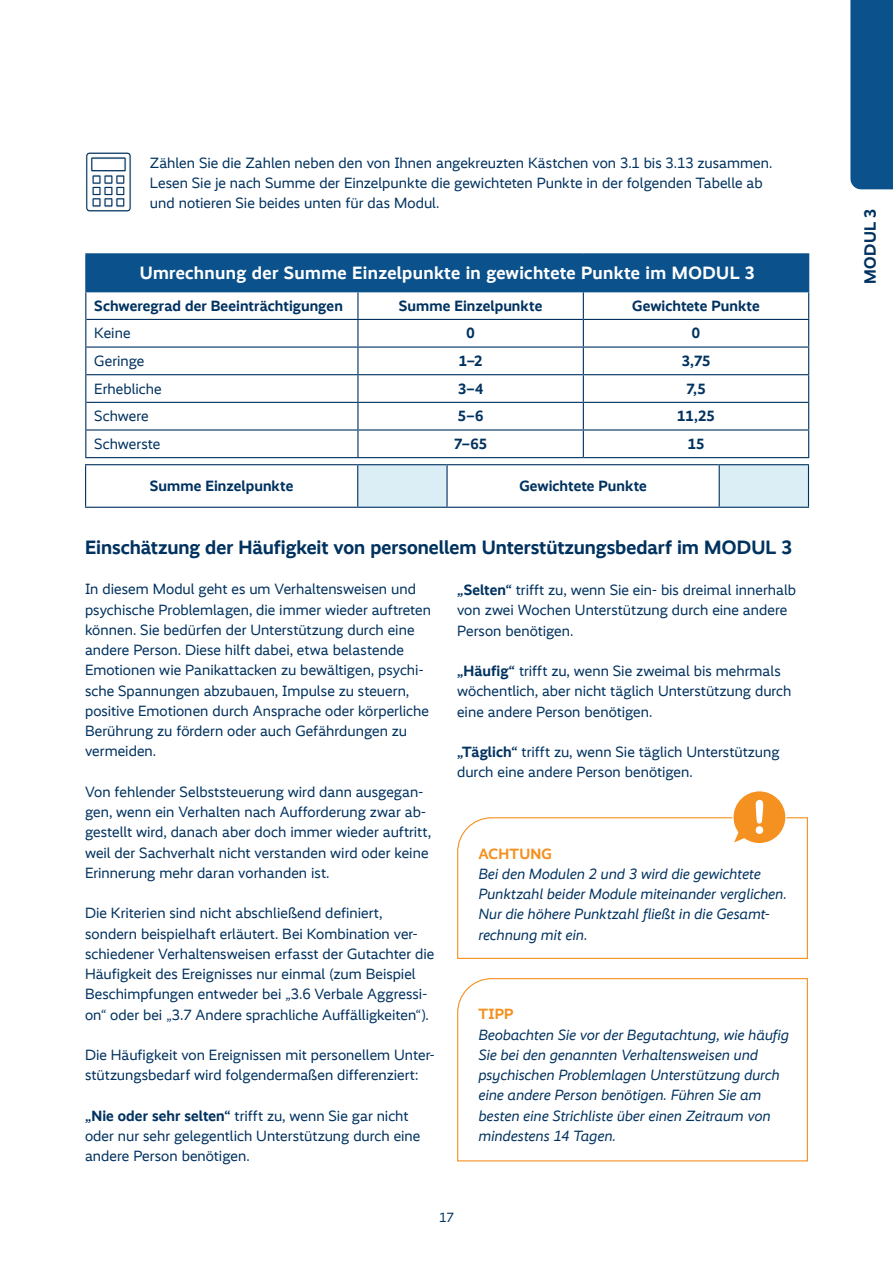
<style>
.page{position:relative;width:893px;height:1263px;background:#fff}
.page>*{position:absolute;margin:0;border:0;box-sizing:border-box;transform-origin:0 0}
.t1{font:700 19.5px "Vd K Realist";letter-spacing:-.005em;color:#003260}
.Tabellen___kasten_header_15pt{font:700 18px "Vd K Realist";letter-spacing:.02em;color:#fff}
.Tabellen___kasten_header_15pt-2{font:700 16.5px "Vd K Realist";letter-spacing:.015em;color:#003260}
.normaler_fließtext{font:15px/20.2px "Vd K Realist";color:#003260}
.t2{font:italic 15px/20.2px "Vd K Realist";color:#003260}
.tabellen_thema_head_12_pt{font:700 15px "Vd K Realist";letter-spacing:.005em;color:#003260}
.tabellen_fließtext{font:15px "Vd K Realist";color:#003260}
.tabellen_fließtext-2{font:700 15px "Vd K Realist";color:#003260}
.t3{font:700 15px "Vd K Realist";letter-spacing:.02em;color:#f49121}
.t4{font:13.5px "Vd K Realist";color:#003260}
.s1{font-weight:700}
</style>
<div class="page">
<div style="left:850px;top:0;width:43px;height:189px;background:#0b518b"></div>
<div style="left:86px;top:254px;width:723px;height:38px;background:#0b518b"></div>
<hr style="left:357px;top:292px;width:2px;height:27px;background:#003260">
<svg style="left:85px;top:292px;width:1px;height:165px"></svg>
<hr style="left:86px;top:319px;width:272px;height:1px;background:#003260">
<hr style="left:358px;top:319px;width:225px;height:1px;background:#003260">
<hr style="left:357px;top:320px;width:2px;height:26px;background:#003260">
<hr style="left:583px;top:319px;width:226px;height:1px;background:#003260">
<hr style="left:86px;top:346px;width:272px;height:2px;background:#003260">
<hr style="left:358px;top:346px;width:225px;height:2px;background:#003260">
<hr style="left:357px;top:348px;width:2px;height:26px;background:#003260">
<hr style="left:583px;top:346px;width:226px;height:2px;background:#003260">
<hr style="left:86px;top:374px;width:272px;height:1px;background:#003260">
<hr style="left:358px;top:374px;width:225px;height:1px;background:#003260">
<hr style="left:357px;top:375px;width:2px;height:27px;background:#003260">
<hr style="left:583px;top:374px;width:226px;height:1px;background:#003260">
<hr style="left:86px;top:402px;width:272px;height:1px;background:#003260">
<hr style="left:358px;top:402px;width:225px;height:1px;background:#003260">
<hr style="left:357px;top:403px;width:2px;height:26px;background:#003260">
<hr style="left:583px;top:402px;width:226px;height:1px;background:#003260">
<hr style="left:86px;top:429px;width:272px;height:2px;background:#003260">
<hr style="left:358px;top:429px;width:225px;height:2px;background:#003260">
<hr style="left:357px;top:431px;width:2px;height:26px;background:#003260">
<hr style="left:583px;top:429px;width:226px;height:2px;background:#003260">
<svg style="left:583px;top:292px;width:1px;height:165px"></svg>
<svg style="left:808px;top:292px;width:1px;height:165px"></svg>
<hr style="left:85px;top:457px;width:273px;height:1px;background:#003260">
<hr style="left:358px;top:457px;width:225px;height:1px;background:#003260">
<hr style="left:583px;top:457px;width:226px;height:1px;background:#003260">
<hr style="left:85px;top:253px;width:273px;height:1px;background:#0b518b">
<hr style="left:85px;top:254px;width:1px;height:37px;background:#0b518b">
<hr style="left:358px;top:253px;width:225px;height:1px;background:#0b518b">
<hr style="left:583px;top:253px;width:226px;height:1px;background:#0b518b">
<hr style="left:85px;top:291px;width:273px;height:1px;background:#0b518b">
<svg style="left:86px;top:152px;width:46px;height:60px"></svg>
<svg style="left:358px;top:465px;width:450px;height:42px"></svg>
<hr style="left:85px;top:464px;width:272px;height:1px;background:#003260">
<hr style="left:85px;top:465px;width:1px;height:42px;background:#003260">
<hr style="left:446px;top:464px;width:273px;height:1px;background:#003260">
<hr style="left:446px;top:465px;width:2px;height:42px;background:#003260">
<hr style="left:357px;top:464px;width:89px;height:1px;background:#003260">
<hr style="left:357px;top:465px;width:1px;height:42px;background:#003260">
<hr style="left:719px;top:464px;width:90px;height:1px;background:#003260">
<hr style="left:719px;top:465px;width:1px;height:42px;background:#003260">
<hr style="left:808px;top:465px;width:1px;height:42px;background:#003260">
<hr style="left:85px;top:507px;width:273px;height:1px;background:#003260">
<hr style="left:358px;top:507px;width:89px;height:1px;background:#003260">
<hr style="left:447px;top:507px;width:272px;height:1px;background:#003260">
<hr style="left:719px;top:507px;width:90px;height:1px;background:#003260">
<svg style="left:457px;top:978px;width:351px;height:184px"></svg>
<svg style="left:457px;top:817px;width:351px;height:142px"></svg>
<svg style="left:731px;top:791px;width:56px;height:55px"></svg>
<p class="normaler_fließtext" style="left:150px;top:152px;width:624px">Zählen Sie die Zahlen neben den von Ihnen angekreuzten Kästchen von 3.1 bis 3.13 zusammen.<br>Lesen Sie je nach Summe der Einzelpunkte die gewichteten Punkte in der folgenden Tabelle ab und notieren Sie beides unten für das Modul.</p>
<p class="Tabellen___kasten_header_15pt" style="left:140px;top:262px;width:616px">Umrechnung der Summe Einzelpunkte in gewichtete Punkte im MODUL 3</p>
<p class="tabellen_thema_head_12_pt" style="left:94px;top:297px;width:250px">Schweregrad der Beeinträchtigungen</p>
<p class="tabellen_thema_head_12_pt" style="left:399px;top:297px;width:145px">Summe Einzelpunkte</p>
<p class="tabellen_thema_head_12_pt" style="left:632px;top:297px;width:129px">Gewichtete Punkte</p>
<p class="tabellen_fließtext" style="left:94px;top:325px;width:38px">Keine</p>
<p class="tabellen_fließtext-2" style="left:467px;top:324px;width:10px">0</p>
<p class="tabellen_fließtext-2" style="left:692px;top:324px;width:10px">0</p>
<p class="tabellen_fließtext" style="left:94px;top:352px;width:52px">Geringe</p>
<p class="tabellen_fließtext-2" style="left:459px;top:352px;width:25px">1–2</p>
<p class="tabellen_fließtext-2" style="left:682px;top:352px;width:30px">3,75</p>
<p class="tabellen_fließtext" style="left:94px;top:380px;width:69px">Erhebliche</p>
<p class="tabellen_fließtext-2" style="left:458px;top:380px;width:27px">3–4</p>
<p class="tabellen_fließtext-2" style="left:686px;top:380px;width:21px">7,5</p>
<p class="tabellen_fließtext" style="left:94px;top:408px;width:56px">Schwere</p>
<p class="tabellen_fließtext-2" style="left:458px;top:407px;width:27px">5–6</p>
<p class="tabellen_fließtext-2" style="left:677px;top:407px;width:39px">11,25</p>
<p class="tabellen_fließtext" style="left:94px;top:435px;width:68px">Schwerste</p>
<p class="tabellen_fließtext-2" style="left:454px;top:435px;width:34px">7–65</p>
<p class="tabellen_fließtext-2" style="left:688px;top:435px;width:18px">15</p>
<p class="tabellen_thema_head_12_pt" style="left:150px;top:477px;width:145px">Summe Einzelpunkte</p>
<p class="tabellen_thema_head_12_pt" style="left:519px;top:477px;width:129px">Gewichtete Punkte</p>
<p class="t1" style="left:85px;top:536px;width:709px">Einschätzung der Häufigkeit von personellem Unterstützungsbedarf im MODUL 3</p>
<p class="normaler_fließtext" style="left:85px;top:579px;width:348px">In diesem Modul geht es um Verhaltensweisen und psychische Problemlagen, die immer wieder auftreten können. Sie bedürfen der Unterstützung durch eine andere Person. Diese hilft dabei, etwa belastende Emotionen wie Panikattacken zu bewältigen, psychi&shy;sche Spannungen abzubauen, Impulse zu steuern, positive Emotionen durch Ansprache oder körperliche Berührung zu fördern oder auch Gefährdungen zu vermeiden.</p>
<p class="normaler_fließtext" style="left:85px;top:782px;width:348px">Von fehlender Selbststeuerung wird dann ausgegan&shy;gen, wenn ein Verhalten nach Aufforderung zwar ab&shy;gestellt wird, danach aber doch immer wieder auftritt, weil der Sachverhalt nicht verstanden wird oder keine Erinnerung mehr daran vorhanden ist.</p>
<p class="normaler_fließtext" style="left:85px;top:903px;width:351px">Die Kriterien sind nicht abschließend definiert, sondern beispielhaft erläutert. Bei Kombination ver&shy;schiedener Verhaltensweisen erfasst der Gutachter die Häufigkeit des Ereignisses nur einmal (zum Beispiel Beschimpfungen entweder bei „3.6 Verbale Aggressi&shy;on“ oder bei „3.7 Andere sprachliche Auffälligkeiten“).</p>
<p class="normaler_fließtext" style="left:85px;top:1045px;width:351px">Die Häufigkeit von Ereignissen mit personellem Unter&shy;stützungsbedarf wird folgendermaßen differenziert:</p>
<p class="normaler_fließtext" style="left:85px;top:1106px;width:337px"><span class="s1">„Nie oder sehr selten“</span> trifft zu, wenn Sie gar nicht oder nur sehr gelegentlich Unterstützung durch eine andere Person benötigen.</p>
<p class="normaler_fließtext" style="left:457px;top:580px;width:340px"><span class="s1">„Selten“</span> trifft zu, wenn Sie ein- bis dreimal innerhalb von zwei Wochen Unterstützung durch eine andere<br>Person benötigen.</p>
<p class="normaler_fließtext" style="left:457px;top:661px;width:325px"><span class="s1">„Häufig“</span> trifft zu, wenn Sie zweimal bis mehrmals</p>
<p class="normaler_fließtext" style="left:457px;top:681px;width:336px">wöchentlich, aber nicht täglich Unterstützung durch eine andere Person benötigen.</p>
<p class="normaler_fließtext" style="left:457px;top:742px;width:324px"><span class="s1">„Täglich“</span> trifft zu, wenn Sie täglich Unterstützung durch eine andere Person benötigen.</p>
<p class="t3" style="left:478px;top:845px;width:75px">ACHTUNG</p>
<p class="t2" style="left:478px;top:864px;width:310px">Bei den Modulen 2 und 3 wird die gewichtete<br>Punktzahl beider Module miteinander verglichen.<br>Nur die höhere Punktzahl fließt in die Gesamt-</p>
<p class="t2" style="left:478px;top:924px;width:110px">rechnung mit ein.</p>
<p class="t3" style="left:478px;top:1005px;width:37px">TIPP</p>
<p class="t2" style="left:478px;top:1024px;width:312px">Beobachten Sie vor der Begutachtung, wie häufig</p>
<p class="t2" style="left:478px;top:1045px;width:281px">Sie bei den genannten Verhaltensweisen und</p>
<p class="t2" style="left:478px;top:1065px;width:303px">psychischen Problemlagen Unterstützung durch</p>
<p class="t2" style="left:478px;top:1085px;width:284px">eine andere Person benötigen. Führen Sie am</p>
<p class="t2" style="left:478px;top:1105px;width:294px">besten eine Strichliste über einen Zeitraum von</p>
<p class="t2" style="left:478px;top:1126px;width:139px">mindestens 14 Tagen.</p>
<p class="t4" style="left:439px;top:1210px;width:16px">17</p>
<p class="Tabellen___kasten_header_15pt-2" style="left:861px;top:283px;width:76px;rotate:-90deg">MODUL 3</p>
</div>
